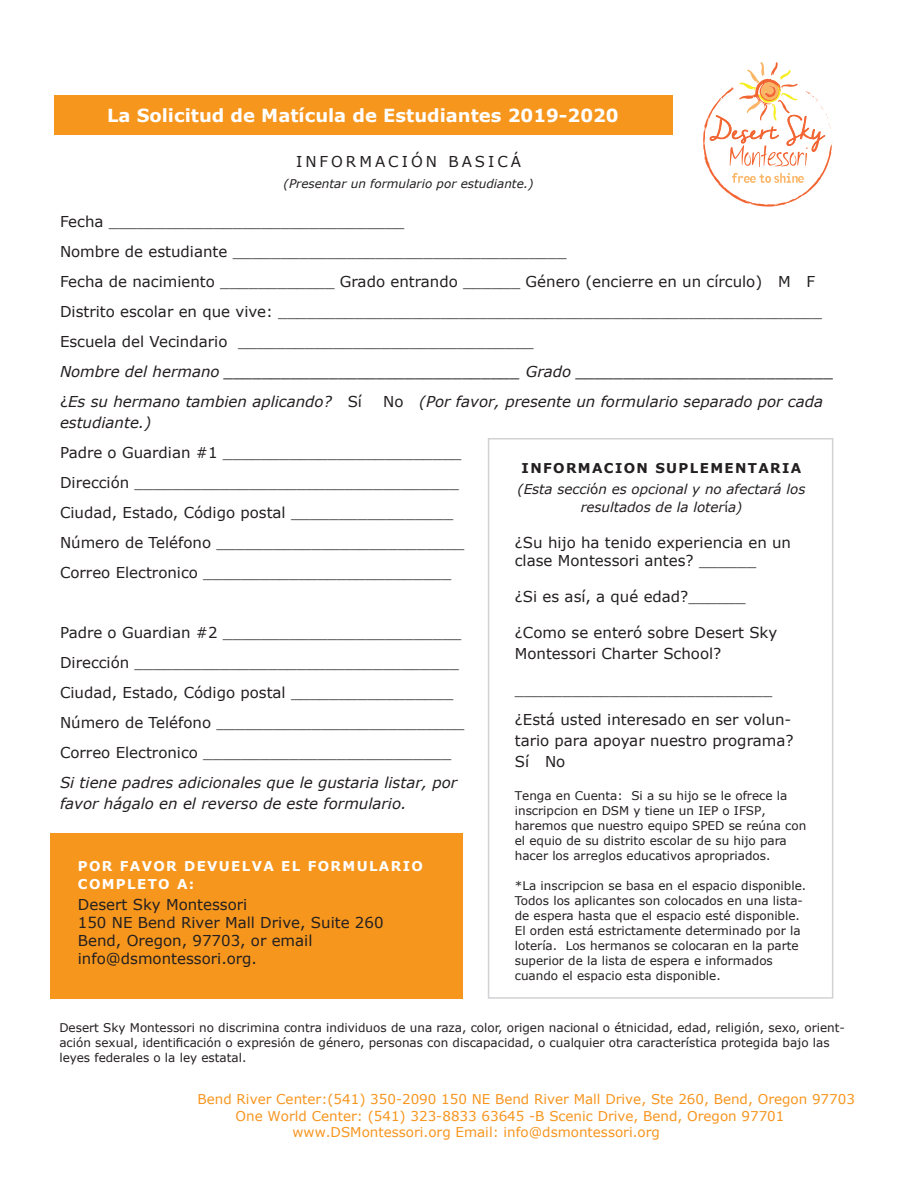
<style>
.page{position:relative;width:918px;height:1188px;background:#fff}
.page>*{position:absolute;margin:0;border:0;box-sizing:border-box;transform-origin:0 0}
.t1{font:700 18px "Verdana";color:#fff}
.t2{font:15px/18px "Verdana";color:#231f20}
.t3{font:italic 15px/21px "Verdana";color:#231f20}
.t4{font:15px "Verdana";letter-spacing:.2em;color:#231f20}
.t5{font:13.5px "Verdana";color:#f7951e}
.t6{font:italic 13.5px/18px "Verdana";color:#231f20;text-align:center}
.t7{font:700 13.5px/18px "Verdana";letter-spacing:.1em;color:#fff}
.t8{font:700 13.5px "Verdana";letter-spacing:.1em;color:#231f20}
.t9{font:12px/15px "Verdana";color:#231f20}
.t10{font:italic 12px "Verdana";color:#231f20}
.s1{font-style:normal}
</style>
<div class="page">
<div style="left:55px;top:95px;width:618px;height:40px;background:#f6961d"></div>
<div style="left:50px;top:833px;width:413px;height:166px;background:#f6961d"></div>
<div style="left:488px;top:438px;width:345px;height:561px;border:2px solid #d1d2d4"></div>
<svg style="left:703px;top:62px;width:130px;height:145px"></svg>
<p class="t1" style="left:107px;top:104px;width:513px">La Solicitud de Matícula de Estudiantes 2019-2020</p>
<p class="t4" style="left:296px;top:152px;width:227px">INFORMACIÓN BASICÁ</p>
<p class="t10" style="left:284px;top:176px;width:252px">(Presentar un formulario por estudiante.)</p>
<p class="t2" style="left:60px;top:213px;width:346px">Fecha _______________________________</p>
<p class="t2" style="left:60px;top:243px;width:508px">Nombre de estudiante ___________________________________</p>
<p class="t2" style="left:60px;top:273px;width:757px">Fecha de nacimiento ____________ Grado entrando ______ Género (encierre en un círculo) M F</p>
<p class="t2" style="left:60px;top:303px;width:763px">Distrito escolar en que vive: _________________________________________________________</p>
<p class="t2" style="left:60px;top:333px;width:475px">Escuela del Vecindario _______________________________</p>
<p class="t3" style="left:60px;top:362px;width:776px">Nombre del hermano _______________________________ Grado ___________________________</p>
<p class="t3" style="left:60px;top:392px;width:304px"><span class="s1">¿</span>Es su hermano tambien aplicando? <span class="s1">Sí</span></p>
<p class="t3" style="left:383px;top:392px;width:442px"><span class="s1">No</span> (Por favor, presente un formulario separado por cada</p>
<p class="t3" style="left:60px;top:413px;width:93px">estudiante.)</p>
<p class="t2" style="left:60px;top:444px;width:403px">Padre o Guardian #1 _________________________</p>
<p class="t2" style="left:60px;top:474px;width:400px">Dirección __________________________________</p>
<p class="t2" style="left:60px;top:504px;width:395px">Ciudad, Estado, Código postal _________________</p>
<p class="t2" style="left:60px;top:534px;width:406px">Número de Teléfono __________________________</p>
<p class="t2" style="left:60px;top:564px;width:393px">Correo Electronico __________________________</p>
<p class="t8" style="left:522px;top:459px;width:281px">INFORMACION SUPLEMENTARIA</p>
<p class="t6" style="left:518px;top:480px;width:289px">(Esta secci<span class="s1">ó</span>n es opcional y no afectará los resultados de la loter<span class="s1">í</span>a)</p>
<p class="t2" style="left:515px;top:533px;width:278px">¿Su hijo ha tenido experiencia en un clase Montessori antes? ______</p>
<p class="t2" style="left:515px;top:587px;width:232px">¿Si es así, a qué edad?______</p>
<p class="t2" style="left:515px;top:622px;width:264px;line-height:21px">¿Como se enteró sobre Desert Sky<br>Montessori Charter School?</p>
<p class="t2" style="left:515px;top:680px;width:259px">___________________________</p>
<p class="t2" style="left:515px;top:709px;width:280px;line-height:21px">¿Está usted interesado en ser volun&shy;tario para apoyar nuestro programa?<br>Sí No</p>
<p class="t9" style="left:515px;top:788px;width:293px">Tenga en Cuenta: Si a su hijo se le ofrece la inscripcion en DSM y tiene un IEP o IFSP, haremos que nuestro equipo SPED se reúna con el equio de su distrito escolar de su hijo para hacer los arreglos educativos apropriados.</p>
<p class="t9" style="left:515px;top:878px;width:293px">*La inscripcion se basa en el espacio disponible.<br>Todos los aplicantes son colocados en una lista&shy;de espera hasta que el espacio esté disponible.<br>El orden está estrictamente determinado por la lotería. Los hermanos se colocaran en la parte superior de la lista de espera e informados cuando el espacio esta disponible.</p>
<p class="t2" style="left:60px;top:624px;width:403px">Padre o Guardian #2 _________________________</p>
<p class="t2" style="left:60px;top:654px;width:400px">Dirección __________________________________</p>
<p class="t2" style="left:60px;top:684px;width:395px">Ciudad, Estado, Código postal _________________</p>
<p class="t2" style="left:60px;top:714px;width:406px">Número de Teléfono __________________________</p>
<p class="t2" style="left:60px;top:744px;width:393px">Correo Electronico __________________________</p>
<p class="t3" style="left:60px;top:773px;width:399px">Si tiene padres adicionales que le gustaria listar, por favor hágalo en el reverso de este formulario.</p>
<p class="t7" style="left:78px;top:857px;width:347px">POR FAVOR DEVUELVA EL FORMULARIO<br>COMPLETO A:</p>
<p class="t2" style="left:78px;top:896px;width:307px">Desert Sky Montessori<br>150 NE Bend River Mall Drive, Suite 260<br>Bend, Oregon, 97703, or email info@dsmontessori.org.</p>
<p class="t9" style="left:59px;top:1020px;width:787px">Desert Sky Montessori no discrimina contra individuos de una raza, color, origen nacional o étnicidad, edad, religión, sexo, orient&shy;ación sexual, identificación o expresión de género, personas con discapacidad, o cualquier otra característica protegida bajo las leyes federales o la ley estatal.</p>
<p class="t5" style="left:198px;top:1090px;width:659px">Bend River Center:(541) 350-2090 150 NE Bend River Mall Drive, Ste 260, Bend, Oregon 97703</p>
<p class="t5" style="left:236px;top:1106px;width:550px">One World Center: (541) 323-8833 63645 -B Scenic Drive, Bend, Oregon 97701</p>
<p class="t5" style="left:293px;top:1123px;width:369px">www.DSMontessori.org Email: info@dsmontessori.org</p>
</div>
